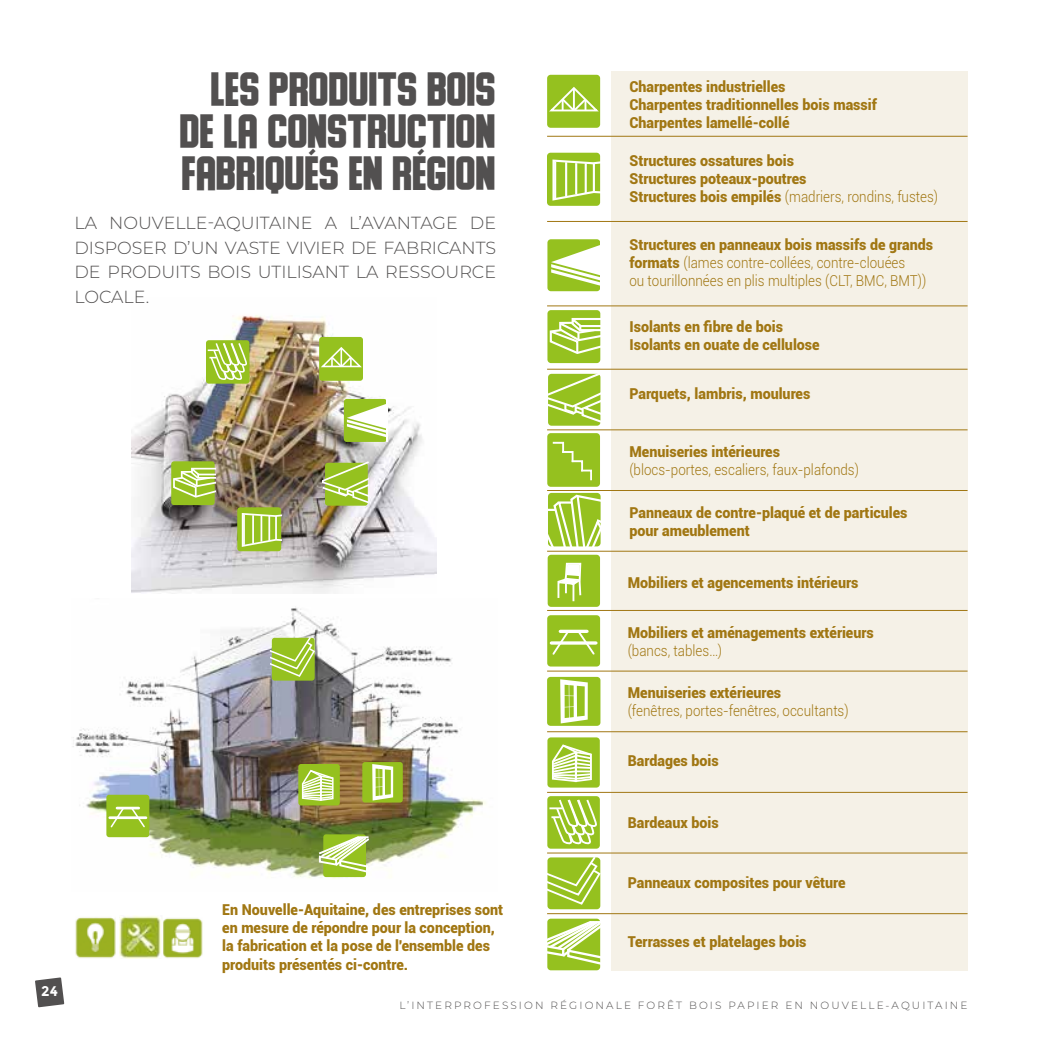
<style>
.page{position:relative;width:1042px;height:1042px;background:#fff}
.page>*{position:absolute;margin:0;border:0;box-sizing:border-box;transform-origin:0 0}
.t1{font:700 38.5px/42px "Ponter";color:#525050;text-align:justify}
.t2{font:300 17.5px/24.5px "Montserrat";color:#525050;text-align:justify}
.t3{font:900 15.05px/18px "Roboto";color:#a17713;scale:.95 1}
.t4{font:300 15.05px/18px "Roboto";color:#a17713;scale:.89 1}
.t5{font:700 14px "Montserrat";color:#fff}
.t6{font:300 10.5px "Montserrat";letter-spacing:.2em;color:#525050}
.s1{font-weight:300}
.s2{font-weight:900}
</style>
<div class="page">
<svg style="left:35px;top:977px;width:29px;height:30px"></svg>
<img style="left:131px;top:315px;width:305px;height:279px">
<div style="left:319px;top:337px;width:44px;height:44px;background:#95c11f;border-radius:3px"></div>
<svg style="left:321px;top:346px;width:43px;height:23px"></svg>
<div style="left:237px;top:507px;width:44px;height:44px;background:#95c11f;border-radius:3px"></div>
<svg style="left:241px;top:512px;width:43px;height:36px"></svg>
<hr style="left:243px;top:514px;width:2px;height:31px;background:#fff">
<hr style="left:252px;top:515px;width:2px;height:28px;background:#fff">
<hr style="left:260px;top:516px;width:2px;height:25px;background:#fff">
<hr style="left:268px;top:516px;width:2px;height:25px;background:#fff">
<hr style="left:275px;top:516px;width:2px;height:24px;background:#fff">
<div style="left:344px;top:399px;width:43px;height:43px;background:#95c11f;border-radius:3px"></div>
<svg style="left:346px;top:403px;width:41px;height:35px"></svg>
<hr style="left:387px;top:399px;width:1px;height:43px;background:#fff">
<div style="left:171px;top:461px;width:44px;height:44px;background:#95c11f;border-radius:3px"></div>
<svg style="left:173px;top:467px;width:42px;height:31px"></svg>
<svg style="left:325px;top:463px;width:43px;height:43px"></svg>
<svg style="left:322px;top:460px;width:47px;height:45px;background:#a8c552"></svg>
<div style="left:206px;top:340px;width:43px;height:44px;background:#95c11f;border-radius:3px"></div>
<svg style="left:208px;top:339px;width:40px;height:41px"></svg>
<img style="left:72px;top:607px;width:414px;height:272px">
<div style="left:106px;top:795px;width:43px;height:42px;background:#95c11f;border-radius:3px"></div>
<svg style="left:109px;top:806px;width:37px;height:22px"></svg>
<div style="left:362px;top:762px;width:41px;height:40px;background:#95c11f;border-radius:3px"></div>
<svg style="left:372px;top:764px;width:21px;height:36px"></svg>
<div style="left:298px;top:764px;width:42px;height:41px;background:#95c11f;border-radius:3px"></div>
<svg style="left:301px;top:769px;width:33px;height:32px"></svg>
<div style="left:272px;top:638px;width:43px;height:42px;background:#95c11f;border-radius:3px"></div>
<svg style="left:271px;top:635px;width:45px;height:43px"></svg>
<div style="left:323px;top:834px;width:43px;height:43px;background:#95c11f;border-radius:3px"></div>
<svg style="left:319px;top:834px;width:49px;height:40px"></svg>
<div style="left:611px;top:71px;width:356px;height:899px;background:#f5f1e7"></div>
<div style="left:547px;top:75px;width:53px;height:53px;background:#95c11f;border-radius:4px"></div>
<svg style="left:549px;top:85px;width:52px;height:28px"></svg>
<div style="left:547px;top:433px;width:53px;height:54px;background:#95c11f;border-radius:4px"></div>
<svg style="left:552px;top:441px;width:40px;height:40px"></svg>
<div style="left:548px;top:555px;width:52px;height:52px;background:#95c11f;border-radius:3px"></div>
<svg style="left:557px;top:562px;width:25px;height:40px"></svg>
<div style="left:547px;top:615px;width:53px;height:51px;background:#95c11f;border-radius:3px"></div>
<svg style="left:551px;top:629px;width:45px;height:26px"></svg>
<svg style="left:548px;top:492px;width:53px;height:55px;background:#b0d159"></svg>
<div style="left:547px;top:153px;width:53px;height:53px;background:#95c11f;border-radius:4px"></div>
<svg style="left:552px;top:158px;width:49px;height:44px"></svg>
<hr style="left:554px;top:161px;width:2px;height:37px;background:#fff">
<hr style="left:565px;top:162px;width:2px;height:34px;background:#fff">
<hr style="left:575px;top:163px;width:2px;height:31px;background:#fff">
<hr style="left:585px;top:163px;width:2px;height:30px;background:#fff">
<hr style="left:593px;top:163px;width:2px;height:29px;background:#fff">
<div style="left:547px;top:239px;width:53px;height:52px;background:#95c11f;border-radius:3px"></div>
<svg style="left:547px;top:244px;width:53px;height:42px"></svg>
<div style="left:547px;top:310px;width:53px;height:53px;background:#95c11f;border-radius:4px"></div>
<svg style="left:549px;top:317px;width:51px;height:37px"></svg>
<div style="left:548px;top:374px;width:52px;height:52px;background:#95c11f;border-radius:3px"></div>
<svg style="left:548px;top:373px;width:52px;height:51px"></svg>
<div style="left:547px;top:677px;width:53px;height:49px;background:#95c11f;border-radius:3px"></div>
<svg style="left:560px;top:679px;width:28px;height:44px"></svg>
<div style="left:547px;top:737px;width:53px;height:50px;background:#95c11f;border-radius:3px"></div>
<svg style="left:552px;top:744px;width:40px;height:39px"></svg>
<div style="left:547px;top:796px;width:53px;height:52px;background:#95c11f;border-radius:4px"></div>
<svg style="left:549px;top:799px;width:48px;height:46px"></svg>
<div style="left:547px;top:857px;width:53px;height:52px;background:#95c11f;border-radius:3px"></div>
<svg style="left:547px;top:857px;width:54px;height:49px"></svg>
<div style="left:547px;top:918px;width:53px;height:52px;background:#95c11f;border-radius:3px"></div>
<svg style="left:547px;top:919px;width:54px;height:47px"></svg>
<hr style="left:547px;top:136px;width:420px;height:1px;background:#a17713">
<hr style="left:547px;top:221px;width:420px;height:1px;background:#a17713">
<hr style="left:547px;top:305px;width:420px;height:1px;background:#a17713">
<hr style="left:547px;top:369px;width:420px;height:1px;background:#a17713">
<hr style="left:547px;top:429px;width:420px;height:1px;background:#a17713">
<hr style="left:547px;top:490px;width:420px;height:1px;background:#a17713">
<hr style="left:547px;top:551px;width:420px;height:1px;background:#a17713">
<hr style="left:547px;top:610px;width:420px;height:1px;background:#a17713">
<hr style="left:547px;top:670px;width:420px;height:1px;background:#a17713">
<hr style="left:547px;top:731px;width:420px;height:1px;background:#a17713">
<hr style="left:547px;top:792px;width:420px;height:1px;background:#a17713">
<hr style="left:547px;top:852px;width:420px;height:1px;background:#a17713">
<hr style="left:547px;top:913px;width:420px;height:1px;background:#a17713">
<img style="left:119px;top:916px;width:84px;height:42px">
<img style="left:75px;top:917px;width:41px;height:41px">
<h1 class="t1" style="left:181px;top:67px;width:317px;text-indent:31px">LES PRODUITS BOIS DE LA CONSTRUCTION FABRIQUES EN REGION</h1>
<p class="t2" style="left:74px;top:210px;width:423px">LA NOUVELLE-AQUITAINE A L’AVANTAGE DE DISPOSER D’UN VASTE VIVIER DE FABRICANTS DE PRODUITS BOIS UTILISANT LA RESSOURCE LOCALE.</p>
<p class="t3" style="left:629px;top:77px;width:262px">Charpentes industrielles<br>Charpentes traditionnelles bois massif<br>Charpentes lamellé-collé</p>
<p class="t3" style="left:629px;top:151px;width:326px">Structures ossatures bois<br>Structures poteaux-poutres<br>Structures bois empilés <span class="s1">(madriers, rondins, fustes)</span></p>
<p class="t4" style="left:629px;top:235px;width:343px"><span class="s2">Structures en panneaux bois massifs de grands formats</span> (lames contre-collées, contre-clouées<br>ou tourillonnées en plis multiples (CLT, BMC, BMT))</p>
<p class="t3" style="left:629px;top:317px;width:202px">Isolants en fibre de bois<br>Isolants en ouate de cellulose</p>
<p class="t3" style="left:629px;top:384px;width:192px">Parquets, lambris, moulures</p>
<p class="t3" style="left:629px;top:442px;width:160px">Menuiseries intérieures</p>
<p class="t4" style="left:629px;top:460px;width:259px">(blocs-portes, escaliers, faux-plafonds)</p>
<p class="t3" style="left:629px;top:503px;width:294px">Panneaux de contre-plaqué et de particules pour ameublement</p>
<p class="t3" style="left:628px;top:573px;width:244px">Mobiliers et agencements intérieurs</p>
<p class="t3" style="left:628px;top:623px;width:260px">Mobiliers et aménagements extérieurs</p>
<p class="t4" style="left:628px;top:641px;width:108px">(bancs, tables…)</p>
<p class="t3" style="left:628px;top:683px;width:163px">Menuiseries extérieures</p>
<p class="t4" style="left:628px;top:701px;width:250px">(fenêtres, portes-fenêtres, occultants)</p>
<p class="t3" style="left:628px;top:751px;width:97px">Bardages bois</p>
<p class="t3" style="left:628px;top:813px;width:97px">Bardeaux bois</p>
<p class="t5" style="left:41px;top:982px;width:18px">24</p>
<p class="t3" style="left:222px;top:900px;width:297px">En Nouvelle-Aquitaine, des entreprises sont en mesure de répondre pour la conception, la fabrication et la pose de l'ensemble des produits présentés ci-contre.</p>
<p class="t3" style="left:628px;top:873px;width:231px">Panneaux composites pour vêture</p>
<p class="t3" style="left:628px;top:932px;width:190px">Terrasses et platelages bois</p>
<p class="t6" style="left:399px;top:998px;width:569px">L’INTERPROFESSION RÉGIONALE FORÊT BOIS PAPIER EN NOUVELLE-AQUITAINE</p>
</div>
